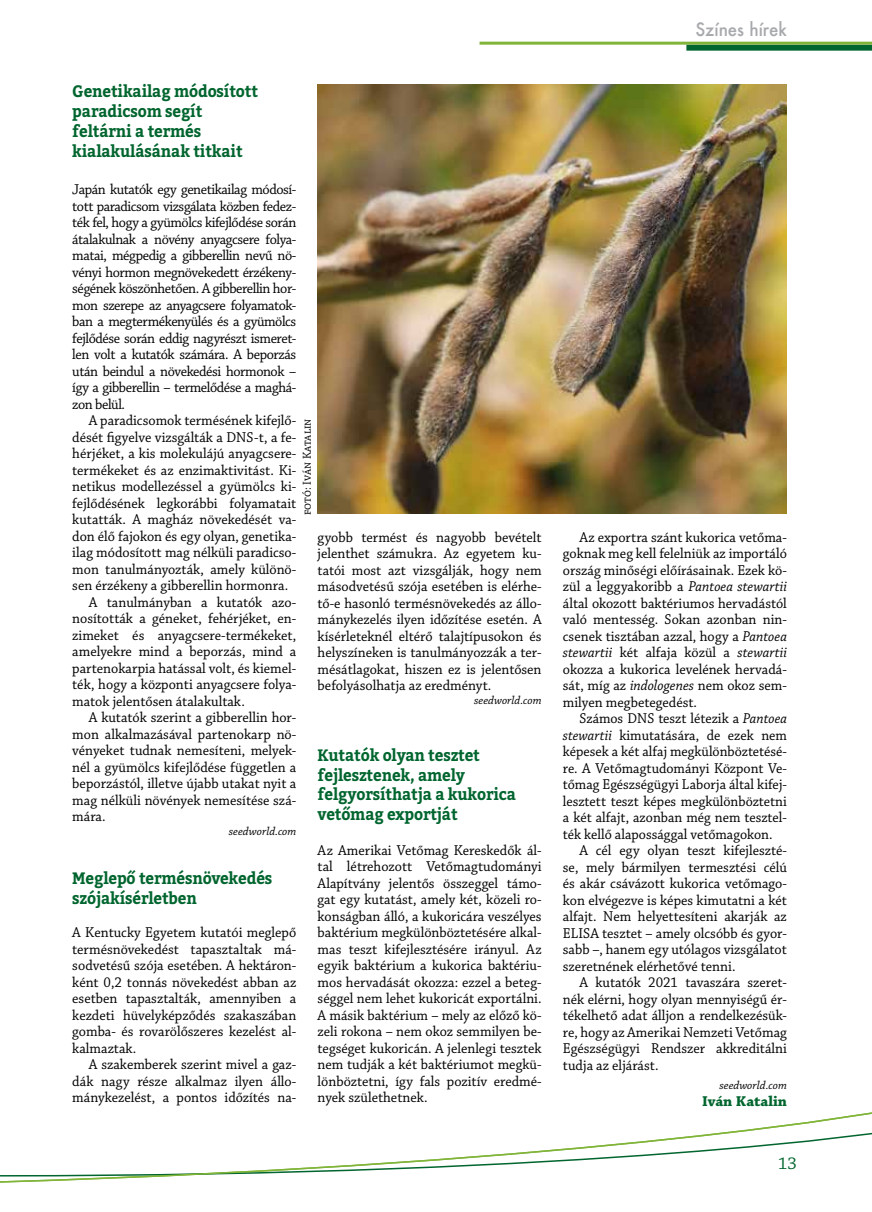
<style>
.page{position:relative;width:872px;height:1212px;background:#fff}
.page>*{position:absolute;margin:0;border:0;box-sizing:border-box;transform-origin:0 0}
.t1{font:500 18px "Futura";color:#a7a9ac;scale:.94 1}
.t2{font:18px "Chaparral Pro";color:#00652e}
.t3{font:700 16.5px/19.8px "Bitter";letter-spacing:-.01em;color:#00652e;scale:.93 1}
.t4{font:15px/16.5px "Chaparral Pro";color:#000;text-align:justify;scale:.95 1}
.t5{font:15px "Chaparral Pro";color:#000;scale:.94 1}
.t6{font:700 15px "Chaparral Pro";color:#00652e}
.t7{font:italic 12px "Chaparral Pro";color:#000}
.t8{font:12px "Chaparral Pro";color:#000;scale:.95 1}
.s1{font-style:italic}
</style>
<div class="page">
<svg style="left:0;top:1112px;width:872px;height:71px"></svg>
<div style="left:686px;top:45px;width:186px;height:6px;background:#00652e"></div>
<hr style="left:479px;top:42px;width:393px;height:3px;background:#80b539">
<img style="left:317px;top:84px;width:470px;height:429px">
<p class="t3" style="left:72px;top:81px;width:201px">Genetikailag módosított paradicsom segít feltárni a termés kialakulásának titkait</p>
<p class="t4" style="left:72px;top:182px;width:237px">Japán kutatók egy genetikailag módosí&shy;tott paradicsom vizsgálata közben fedez&shy;ték fel, hogy a gyümölcs kifejlődése során átalakulnak a növény anyagcsere folya&shy;matai, mégpedig a gibberellin nevű nö&shy;vényi hormon megnövekedett érzékeny&shy;ségének köszönhetően. A gibberellin hor&shy;mon szerepe az anyagcsere folyamatok&shy;ban a megtermékenyülés és a gyümölcs fejlődése során eddig nagyrészt ismeret&shy;len volt a kutatók számára. A beporzás után beindul a növekedési hormonok – így a gibberellin – termelődése a maghá&shy;zon belül.</p>
<p class="t4" style="left:89px;top:413px;width:220px">A paradicsomok termésének kifejlő-</p>
<p class="t4" style="left:72px;top:429px;width:237px">dését figyelve vizsgálták a DNS-t, a fe-</p>
<p class="t4" style="left:72px;top:446px;width:237px">hérjéket, a kis molekulájú anyagcsere-</p>
<p class="t4" style="left:72px;top:462px;width:237px">termékeket és az enzimaktivitást. Ki-</p>
<p class="t4" style="left:72px;top:479px;width:237px">netikus modellezéssel a gyümölcs ki-</p>
<p class="t4" style="left:72px;top:495px;width:237px">fejlődésének legkorábbi folyamatait</p>
<p class="t4" style="left:72px;top:512px;width:237px">kutatták. A magház növekedését va-</p>
<p class="t4" style="left:72px;top:528px;width:237px">don élő fajokon és egy olyan, genetika-</p>
<p class="t4" style="left:72px;top:545px;width:237px">ilag módosított mag nélküli paradicso-</p>
<p class="t4" style="left:72px;top:561px;width:237px">mon tanulmányozták, amely különö-</p>
<p class="t4" style="left:72px;top:578px;width:229px">sen érzékeny a gibberellin hormonra.</p>
<p class="t4" style="left:89px;top:594px;width:220px">A tanulmányban a kutatók azo-</p>
<p class="t4" style="left:72px;top:611px;width:237px">nosították a géneket, fehérjéket, en-</p>
<p class="t4" style="left:72px;top:627px;width:237px">zimeket és anyagcsere-termékeket,</p>
<p class="t4" style="left:72px;top:644px;width:237px">amelyekre mind a beporzás, mind a</p>
<p class="t4" style="left:72px;top:660px;width:237px">partenokarpia hatással volt, és kiemel-</p>
<p class="t4" style="left:72px;top:677px;width:237px">ték, hogy a központi anyagcsere folya-</p>
<p class="t4" style="left:72px;top:693px;width:183px">matok jelentősen átalakultak.</p>
<p class="t4" style="left:89px;top:710px;width:220px">A kutatók szerint a gibberellin hor-</p>
<p class="t4" style="left:72px;top:726px;width:237px">mon alkalmazásával partenokarp nö-</p>
<p class="t4" style="left:72px;top:743px;width:237px">vényeket tudnak nemesíteni, melyek-</p>
<p class="t4" style="left:72px;top:759px;width:237px">nél a gyümölcs kifejlődése független a</p>
<p class="t4" style="left:72px;top:776px;width:237px">beporzástól, illetve újabb utakat nyit a</p>
<p class="t4" style="left:72px;top:792px;width:237px">mag nélküli növények nemesítése szá-</p>
<p class="t4" style="left:72px;top:809px;width:37px">mára.</p>
<p class="t7" style="left:229px;top:824px;width:69px">seedworld.com</p>
<p class="t3" style="left:72px;top:868px;width:217px">Meglepő termésnövekedés szójakísérletben</p>
<p class="t4" style="left:72px;top:925px;width:237px">A Kentucky Egyetem kutatói meglepő termésnövekedést tapasztaltak má&shy;sodvetésű szója esetében. A hektáron&shy;ként 0,2 tonnás növekedést abban az esetben tapasztalták, amennyiben a kezdeti hüvelyképződés szakaszában gomba- és rovarölőszeres kezelést al&shy;kalmaztak.</p>
<p class="t4" style="left:72px;top:1057px;width:237px;text-indent:17px">A szakemberek szerint mivel a gaz&shy;dák nagy része alkalmaz ilyen állo&shy;mánykezelést, a pontos időzítés na-</p>
<p class="t8" style="left:300px;top:515px;width:103px;rotate:-90deg">fotó: Iván Katalin</p>
<p class="t4" style="left:317px;top:529px;width:237px">gyobb termést és nagyobb bevételt jelenthet számukra. Az egyetem ku&shy;tatói most azt vizsgálják, hogy nem másodvetésű szója esetében is elérhe&shy;tő-e hasonló termésnövekedés az állo&shy;mánykezelés ilyen időzítése esetén. A kísérleteknél eltérő talajtípusokon és helyszíneken is tanulmányozzák a ter&shy;mésátlagokat, hiszen ez is jelentősen befolyásolhatja az eredményt.</p>
<p class="t7" style="left:474px;top:693px;width:69px">seedworld.com</p>
<p class="t3" style="left:317px;top:745px;width:215px">Kutatók olyan tesztet fejlesztenek, amely felgyorsíthatja a kukorica vetőmag exportját</p>
<p class="t4" style="left:317px;top:842px;width:237px">Az Amerikai Vetőmag Kereskedők ál&shy;tal létrehozott Vetőmagtudományi Alapítvány jelentős összeggel támo&shy;gat egy kutatást, amely két, közeli ro&shy;konságban álló, a kukoricára veszélyes baktérium megkülönböztetésére alkal&shy;mas teszt kifejlesztésére irányul. Az egyik baktérium a kukorica baktériu&shy;mos hervadását okozza: ezzel a beteg&shy;séggel nem lehet kukoricát exportálni.<br>A másik baktérium – mely az előző kö&shy;zeli rokona – nem okoz semmilyen be&shy;tegséget kukoricán. A jelenlegi tesztek nem tudják a két baktériumot megkü&shy;lönböztetni, így fals pozitív eredmé&shy;nyek születhetnek.</p>
<p class="t1" style="left:695px;top:17px;width:99px">Színes hírek</p>
<p class="t4" style="left:563px;top:529px;width:237px;text-indent:17px">Az exportra szánt kukorica vetőma&shy;goknak meg kell felelniük az importáló ország minőségi előírásainak. Ezek kö&shy;zül a leggyakoribb a <span class="s1">Pantoea stewartii </span>által okozott baktériumos hervadástól való mentesség. Sokan azonban nin&shy;csenek tisztában azzal, hogy a <span class="s1">Pantoea stewartii</span> két alfaja közül a <span class="s1">stewartii </span>okozza a kukorica levelének hervadá&shy;sát, míg az <span class="s1">indologenes</span> nem okoz sem&shy;milyen megbetegedést.</p>
<p class="t5" style="left:579px;top:710px;width:222px">Számos DNS teszt létezik a <span class="s1">Pantoea</span></p>
<p class="t5" style="left:563px;top:726px;width:240px"><span class="s1">stewartii</span> kimutatására, de ezek nem</p>
<p class="t5" style="left:563px;top:743px;width:240px">képesek a két alfaj megkülönböztetésé-</p>
<p class="t5" style="left:563px;top:759px;width:240px">re. A Vetőmagtudományi Központ Ve-</p>
<p class="t5" style="left:563px;top:776px;width:240px">tőmag Egészségügyi Laborja által kifej-</p>
<p class="t5" style="left:563px;top:792px;width:240px">lesztett teszt képes megkülönböztetni</p>
<p class="t5" style="left:563px;top:809px;width:240px">a két alfajt, azonban még nem tesztel-</p>
<p class="t5" style="left:563px;top:825px;width:224px">ték kellő alapossággal vetőmagokon.</p>
<p class="t4" style="left:579px;top:843px;width:220px">A cél egy olyan teszt kifejleszté-</p>
<p class="t4" style="left:563px;top:859px;width:237px">se, mely bármilyen termesztési célú</p>
<p class="t4" style="left:563px;top:876px;width:237px">és akár csávázott kukorica vetőmago-</p>
<p class="t4" style="left:563px;top:892px;width:237px">kon elvégezve is képes kimutatni a két</p>
<p class="t4" style="left:563px;top:909px;width:237px">alfajt. Nem helyettesíteni akarják az</p>
<p class="t4" style="left:563px;top:925px;width:237px">ELISA tesztet – amely olcsóbb és gyor-</p>
<p class="t4" style="left:563px;top:942px;width:237px">sabb –, hanem egy utólagos vizsgálatot</p>
<p class="t4" style="left:563px;top:958px;width:183px">szeretnének elérhetővé tenni.</p>
<p class="t4" style="left:579px;top:975px;width:220px">A kutatók 2021 tavaszára szeret-</p>
<p class="t4" style="left:563px;top:991px;width:237px">nék elérni, hogy olyan mennyiségű ér-</p>
<p class="t4" style="left:563px;top:1008px;width:237px">tékelhető adat álljon a rendelkezésük-</p>
<p class="t4" style="left:563px;top:1024px;width:237px">re, hogy az Amerikai Nemzeti Vetőmag</p>
<p class="t4" style="left:563px;top:1041px;width:237px">Egészségügyi Rendszer akkreditálni</p>
<p class="t4" style="left:563px;top:1057px;width:102px">tudja az eljárást.</p>
<p class="t7" style="left:719px;top:1079px;width:69px">seedworld.com</p>
<p class="t6" style="left:702px;top:1092px;width:86px">Iván Katalin</p>
<p class="t2" style="left:778px;top:1154px;width:20px">13</p>
</div>
